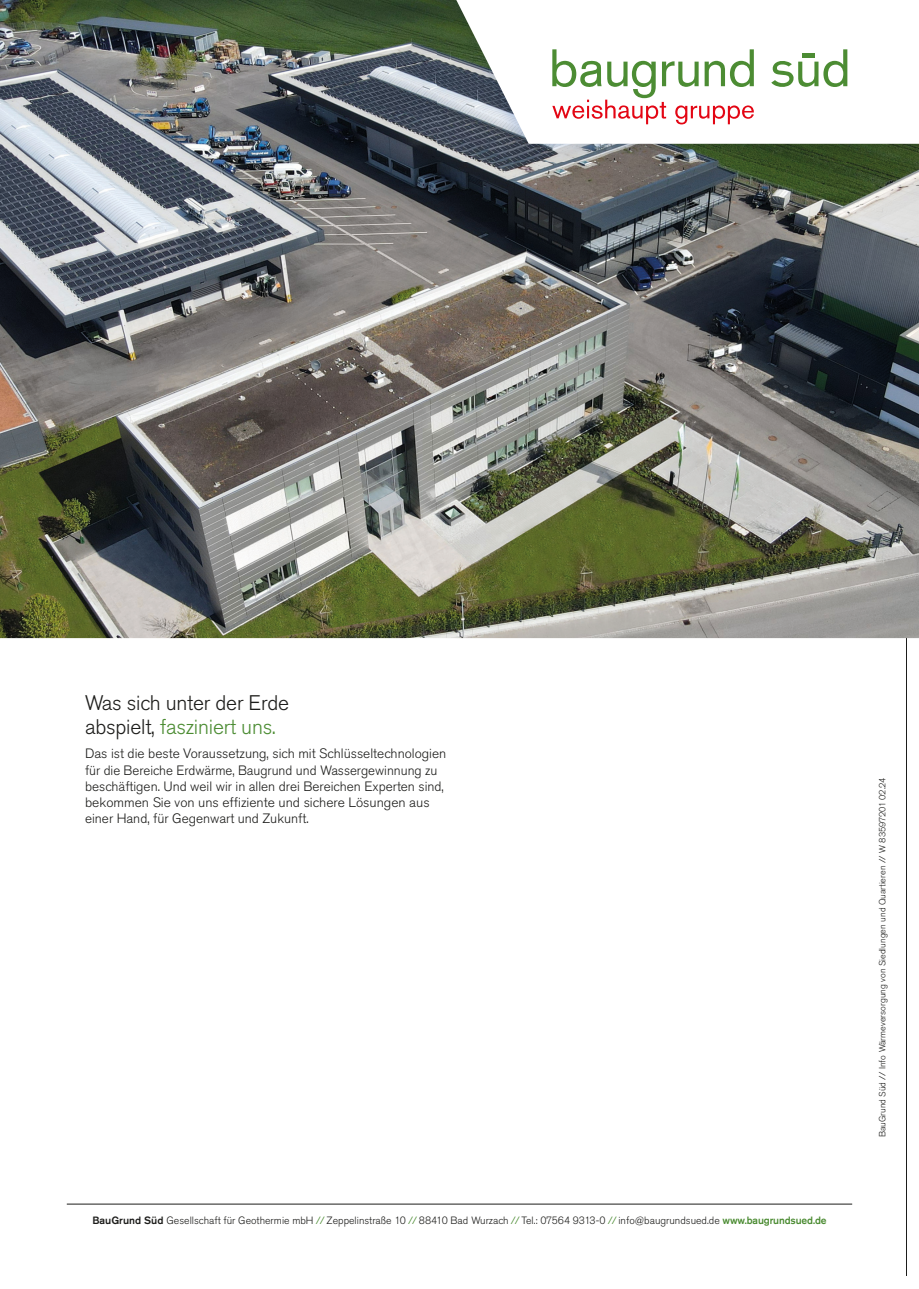
<style>
.page{position:relative;width:919px;height:1289px;background:#fff}
.page>*{position:absolute;margin:0;border:0;box-sizing:border-box;transform-origin:0 0}
.t1{font:300 21px/23.7px "Akzidenz Grotesk Pro";letter-spacing:-.01em;color:#1d1d1b}
.t2{font:300 13.5px/16.2px "Akzidenz Grotesk Pro";color:#1d1d1b}
.t3{font:300 10.5px "Akzidenz Grotesk Pro";color:#1d1d1b}
.t4{font:300 9px "Akzidenz Grotesk Pro";color:#1d1d1b}
.s1{color:#4c8c33}
.s2{font-weight:500}
.s3{font-weight:500;color:#4c8c33}
</style>
<div class="page">
<hr style="left:905px;top:13px;width:1px;height:1263px;background:#1d1d1b">
<img style="left:0;top:0;width:918px;height:638px">
<hr style="left:67px;top:1203px;width:785px;height:1px;background:#1d1d1b">
<img style="left:438px;top:0;width:480px;height:161px">
<svg style="left:453px;top:0;width:465px;height:144px"></svg>
<svg style="left:552px;top:30px;width:321px;height:94px"></svg>
<h1 class="t1" style="left:85px;top:690px;width:205px">Was sich unter der Erde abspielt, <span class="s1">fasziniert uns.</span></h1>
<p class="t2" style="left:85px;top:745px;width:363px">Das ist die beste Voraussetzung, sich mit Schlüsseltechnologien für die Bereiche Erdwärme, Baugrund und Wassergewinnung zu beschäftigen. Und weil wir in allen drei Bereichen Experten sind, bekommen Sie von uns effiziente und sichere Lösungen aus einer Hand, für Gegenwart und Zukunft.</p>
<p class="t3" style="left:92px;top:1213px;width:735px"><span class="s2">BauGrund Süd</span> Gesellschaft für Geothermie mbH <span class="s1">//</span> Zeppelinstraße 10 <span class="s1">//</span> 88410 Bad Wurzach <span class="s1">//</span> Tel.: 07564 9313-0 <span class="s1">//</span> info@baugrundsued.de <span class="s3">www.baugrundsued.de</span></p>
<p class="t4" style="left:876px;top:1137px;width:361px;rotate:-90deg">BauGrund Süd // Info Wärmeversorgung von Siedlungen und Quartieren // W 83597201 02.24</p>
</div>
